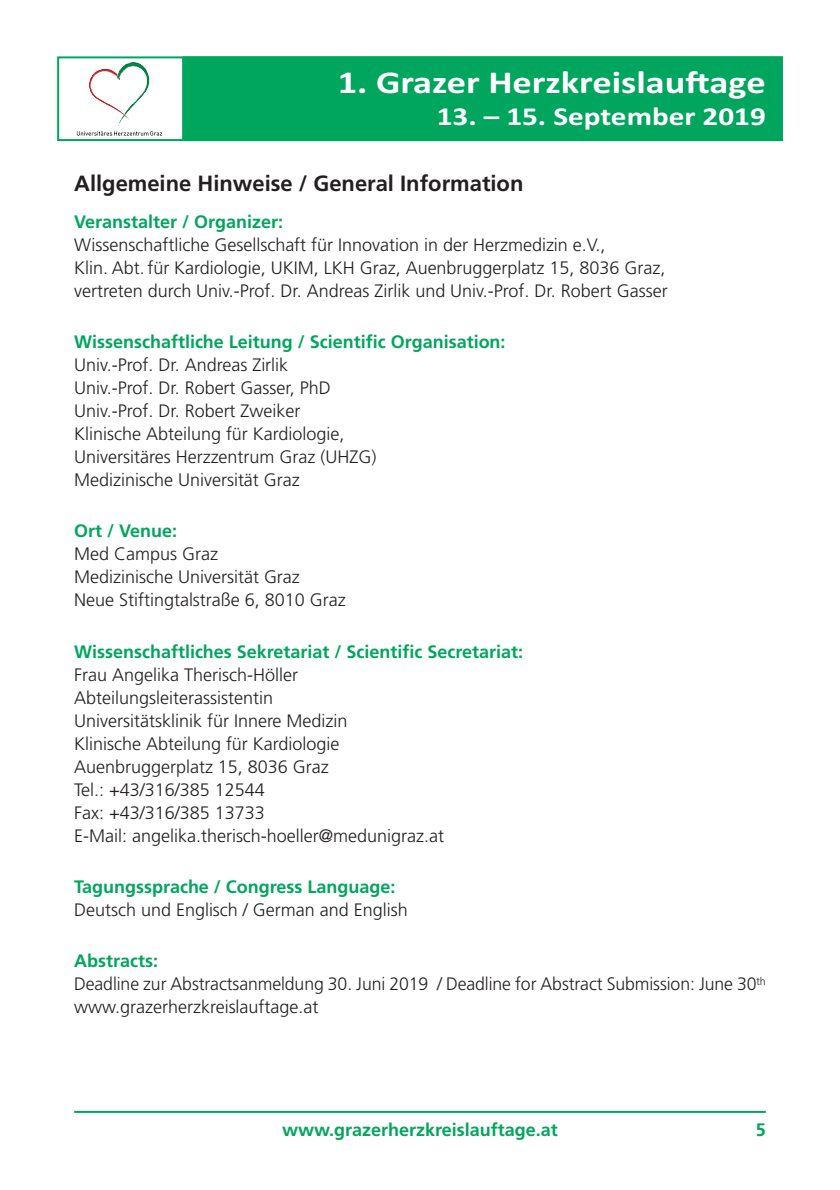
<style>
.page{position:relative;width:840px;height:1190px;background:#fff}
.page>*{position:absolute;margin:0;border:0;box-sizing:border-box;transform-origin:0 0}
.t1{font:700 32px "Calibri";color:#fff;scale:1.2 1}
.t2{font:700 26px "Calibri";color:#fff;scale:1.2 1}
.t3{font:700 22px "Frutiger";color:#231f20}
.t4{font:300 18px/23px "Frutiger";color:#231f20}
.t5{font:700 18px "Frutiger";color:#00a65d}
.s1{font-weight:700;color:#00a65d}
</style>
<div class="page">
<img style="left:89px;top:69px;width:28px;height:17px">
<img style="left:89px;top:86px;width:20px;height:20px">
<img style="left:109px;top:104px;width:21px;height:16px">
<img style="left:118px;top:68px;width:26px;height:6px">
<svg style="left:117px;top:74px;width:4px;height:6px"></svg>
<svg style="left:77px;top:131px;width:85px;height:5px"></svg>
<div style="left:184px;top:58px;width:597px;height:81px;background:#00a65d"></div>
<div style="left:182px;top:56px;width:601px;height:85px;border:2px solid #00a65d"></div>
<hr style="left:74px;top:1111px;width:692px;height:2px;background:#00a65d">
<h1 class="t1" style="left:338px;top:71px;width:358px">1. Grazer Herzkreislau-age</h1>
<h2 class="t2" style="left:437px;top:107px;width:276px">13. – 15. September 2019</h2>
<p class="t3" style="left:74px;top:174px;width:451px">Allgemeine Hinweise / General Information</p>
<p class="t5" style="left:74px;top:214px;width:210px">Veranstalter / Organizer:</p>
<p class="t4" style="left:74px;top:234px;width:595px">Wissenschaftliche Gesellschaft für Innovation in der Herzmedizin e.V.,<br>Klin. Abt. für Kardiologie, UKIM, LKH Graz, Auenbruggerplatz 15, 8036 Graz, vertreten durch Univ.-Prof. Dr. Andreas Zirlik und Univ.-Prof. Dr. Robert Gasser</p>
<p class="t5" style="left:74px;top:335px;width:433px">Wissenschaftliche Leitung / Scientific Organisation:</p>
<p class="t4" style="left:74px;top:355px;width:304px">Univ.-Prof. Dr. Andreas Zirlik<br>Univ.-Prof. Dr. Robert Gasser, PhD Univ.-Prof. Dr. Robert Zweiker<br>Klinische Abteilung für Kardiologie, Universitäres Herzzentrum Graz (UHZG)<br>Medizinische Universität Graz</p>
<p class="t5" style="left:74px;top:524px;width:104px">Ort / Venue:</p>
<p class="t4" style="left:74px;top:544px;width:273px">Med Campus Graz<br>Medizinische Universität Graz<br>Neue Stiftingtalstraße 6, 8010 Graz</p>
<p class="t5" style="left:74px;top:644px;width:450px">Wissenschaftliches Sekretariat / Scientific Secretariat:</p>
<p class="t4" style="left:74px;top:664px;width:372px">Frau Angelika Therisch-Höller Abteilungsleiterassistentin<br>Universitätsklinik für Innere Medizin<br>Klinische Abteilung für Kardiologie Auenbruggerplatz 15, 8036 Graz<br>Tel.: +43/316/385 12544<br>Fax: +43/316/385 13733<br>E-Mail: angelika.therisch-hoeller@medunigraz.at</p>
<p class="t5" style="left:74px;top:880px;width:323px">Tagungssprache / Congress Language:</p>
<p class="t4" style="left:74px;top:900px;width:335px">Deutsch und Englisch / German and English</p>
<p class="t4" style="left:74px;top:951px;width:693px"><span class="s1">Abstracts:<br></span>Deadline zur Abstractsanmeldung 30. Juni 2019 / Deadline for Abstract Submission: June 30<sup>th </sup>www.grazerherzkreislauftage.at</p>
<p class="t5" style="left:282px;top:1122px;width:277px">www.grazerherzkreislauftage.at</p>
<p class="t5" style="left:756px;top:1122px;width:12px">5</p>
</div>
